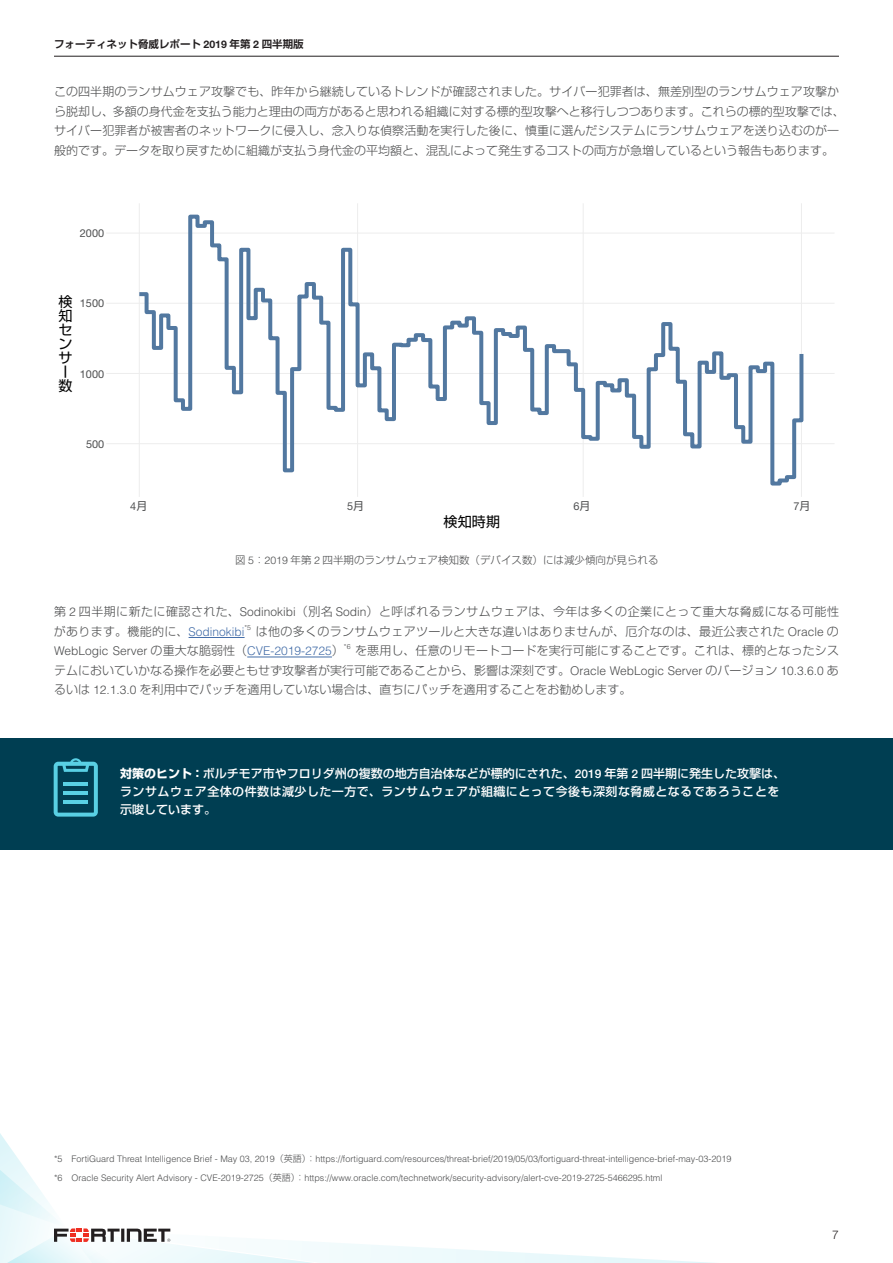
<style>
.page{position:relative;width:893px;height:1263px;background:#fff}
.page>*{position:absolute;margin:0;border:0;box-sizing:border-box;transform-origin:0 0}
.t1{font:13.95px/14px "Shin Go Pro";color:#030303}
.t2{font:300 12px/19.5px "Shin Go Pro";letter-spacing:.005em;color:#4b4c4d}
.t3{font:500 12px/18px "Shin Go Pro";letter-spacing:.04em;color:#fff}
.t4{font:300 12px/19.5px "Shin Go Pro";letter-spacing:.04em;color:#4b4c4d}
.t5{font:300 12px "Shin Go Pro";letter-spacing:.025em;color:#4b4c4d}
.t6{font:300 12px "Helvetica";color:#4b4c4d}
.t7{font:300 12px "Helvetica Neue LT Pro";color:#231f20}
.t8{font:10.95px "Helvetica Neue LT Pro";color:#4e4f50}
.t9{font:300 10.5px "Shin Go Pro";color:#4b4c4d}
.t10{font:700 10.5px "Shin Go Pro De";color:#231f20}
.t11{font:300 9px/18.8px "Helvetica";color:#4b4c4d}
.t12{font:300 7.05px "Helvetica";color:#4b4c4d}
.s1{font-family:"Helvetica Neue"}
.s2{font-family:"Shin Go Pro"}
.s3{font-family:"Helvetica"}
.s4{font-family:"Helvetica";color:#436da8}
.s5{color:#436da8}
.s6{font-weight:700}
</style>
<div class="page">
<hr style="left:54px;top:56px;width:785px;height:1px;background:#231f20">
<svg style="left:0;top:1133px;width:713px;height:130px"></svg>
<hr style="left:189px;top:637px;width:56px;height:1px;background:#436da8">
<hr style="left:247px;top:657px;width:85px;height:1px;background:#436da8">
<div style="left:0;top:738px;width:893px;height:111px;background:#003e52"></div>
<svg style="left:54px;top:758px;width:44px;height:59px"></svg>
<hr style="left:106px;top:443px;width:728px;height:1px;background:#ededed">
<hr style="left:106px;top:373px;width:728px;height:1px;background:#ededed">
<hr style="left:106px;top:303px;width:728px;height:1px;background:#ededed">
<hr style="left:106px;top:233px;width:728px;height:1px;background:#ededed">
<hr style="left:139px;top:203px;width:1px;height:294px;background:#ededed">
<hr style="left:357px;top:203px;width:1px;height:294px;background:#ededed">
<hr style="left:583px;top:203px;width:1px;height:294px;background:#ededed">
<hr style="left:801px;top:203px;width:1px;height:294px;background:#ededed">
<svg style="left:139px;top:214px;width:665px;height:272px"></svg>
<p class="t10" style="left:54px;top:35px;width:251px">フォーティネット脅威レポート <span class="s1">2019</span> 年第 <span class="s1">2</span> 四半期版</p>
<p class="t2" style="left:54px;top:81px;width:792px">この四半期のランサムウェア攻撃でも、昨年から継続しているトレンドが確認されました。サイバー犯罪者は、無差別型のランサムウェア攻撃から脱却し、多額の身代金を支払う能力と理由の両方があると思われる組織に対する標的型攻撃へと移行しつつあります。これらの標的型攻撃では、サイバー犯罪者が被害者のネットワークに侵入し、念入りな偵察活動を実行した後に、慎重に選んだシステムにランサムウェアを送り込むのが一般的です。データを取り戻すために組織が支払う身代金の平均額と、混乱によって発生するコストの両方が急増しているという報告もあります。</p>
<p class="t8" style="left:80px;top:227px;width:26px">2000</p>
<p class="t1" style="left:59px;top:293px;width:15px">検知センサー数</p>
<p class="t8" style="left:80px;top:297px;width:26px">1500</p>
<p class="t8" style="left:80px;top:367px;width:26px">1000</p>
<p class="t8" style="left:86px;top:437px;width:20px">500</p>
<p class="t8" style="left:130px;top:499px;width:18px">4<span class="s2">月</span></p>
<p class="t8" style="left:347px;top:499px;width:18px">5<span class="s2">月</span></p>
<p class="t8" style="left:573px;top:499px;width:18px">6<span class="s2">月</span></p>
<p class="t8" style="left:793px;top:499px;width:18px">7<span class="s2">月</span></p>
<p class="t1" style="left:443px;top:513px;width:58px">検知時期</p>
<p class="t9" style="left:235px;top:551px;width:425px">図 <span class="s3">5</span>：<span class="s3">2019</span> 年第 <span class="s3">2</span> 四半期のランサムウェア検知数（デバイス数）には減少傾向が見られる</p>
<p class="t4" style="left:54px;top:600px;width:787px">第 <span class="s3">2</span> 四半期に新たに確認された、<span class="s3">Sodinokibi</span>（別名 <span class="s3">Sodin</span>）と呼ばれるランサムウェアは、今年は多くの企業にとって重大な脅威になる可能性があります。機能的に、<span class="s4">Sodinokibi</span></p>
<p class="t12" style="left:245px;top:623px;width:8px">*5</p>
<p class="t5" style="left:256px;top:621px;width:584px">は他の多くのランサムウェアツールと大きな違いはありませんが、厄介なのは、最近公表された <span class="s3">Oracle</span> の</p>
<p class="t6" style="left:54px;top:643px;width:291px">WebLogic Server <span class="s2">の重大な脆弱性（</span><span class="s5">CVE-2019-2725</span><span class="s2">）</span></p>
<p class="t12" style="left:344px;top:642px;width:8px">*6</p>
<p class="t2" style="left:54px;top:639px;width:786px;text-align:justify;text-indent:301px">を悪用し、任意のリモートコードを実行可能にすることです。これは、標的となったシステムにおいていかなる操作を必要ともせず攻撃者が実行可能であることから、影響は深刻です。<span class="s3">Oracle WebLogic Server</span> のバージョン <span class="s3">10.3.6.0</span> あるいは <span class="s3">12.1.3.0</span> を利用中でパッチを適用していない場合は、直ちにパッチを適用することをお勧めします。</p>
<p class="t3" style="left:120px;top:763px;width:667px"><span class="s6">対策のヒント：</span>ボルチモア市やフロリダ州の複数の地方自治体などが標的にされた、<span class="s1">2019</span> 年第 <span class="s1">2</span> 四半期に発生した攻撃は、ランサムウェア全体の件数は減少した一方で、ランサムウェアが組織にとって今後も深刻な脅威となるであろうことを示唆しています。</p>
<p class="t11" style="left:54px;top:1149px;width:679px">*5 FortiGuard Threat Intelligence Brief - May 03, 2019<span class="s2">（英語）：</span>https://fortiguard.com/resources/threat-brief/2019/05/03/fortiguard-threat-intelligence-brief-may-03-2019 *6 Oracle Security Alert Advisory - CVE-2019-2725<span class="s2">（英語）：</span>https://www.oracle.com/technetwork/security-advisory/alert-cve-2019-2725-5466295.html</p>
<p class="t7" style="left:832px;top:1228px;width:8px">7</p>
</div>
